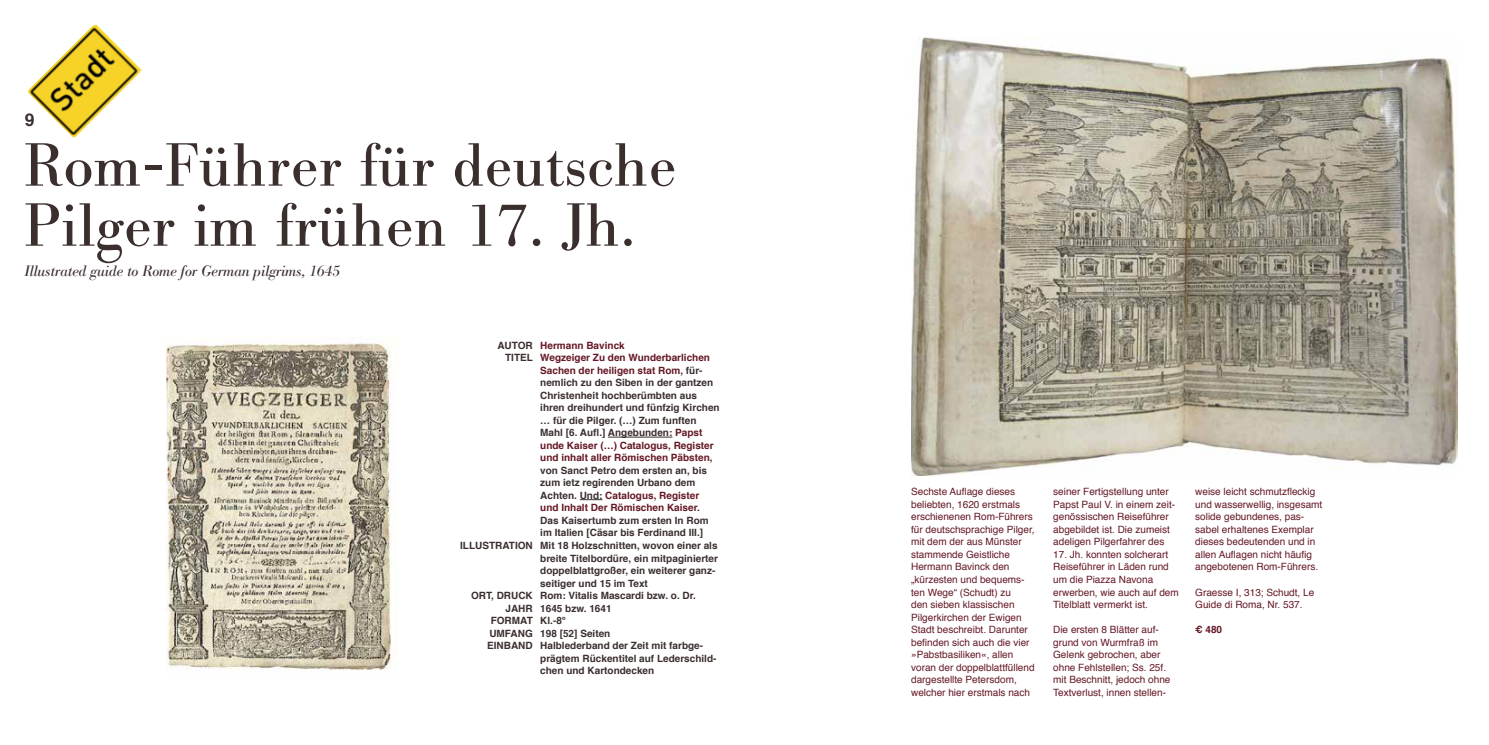
<style>
.page{position:relative;width:1489px;height:745px;background:#fff}
.page>*{position:absolute;margin:0;border:0;box-sizing:border-box;transform-origin:0 0}
.t1{font:60px/60px "Modern Bodoni";letter-spacing:.02em;color:#3b2f2e}
.t2{font:700 17.5px "Helvetica";color:#3b2f2e}
.t3{font:italic 15px "Modern Bodoni";color:#3b2f2e}
.t4{font:10px/12.5px "Helvetica";color:#651825}
.t5{font:700 10px "Helvetica";color:#3b2f2e}
.t6{font:700 10px "Helvetica";color:#651825}
.s1{color:#3b2f2e}
.s2{color:#651825}
</style>
<div class="page">
<hr style="left:608px;top:436px;width:64px;height:1px;background:#3b2f2e">
<svg style="left:579px;top:499px;width:23px;height:1px"></svg>
<img style="left:911px;top:37px;width:545px;height:438px">
<img style="left:167px;top:337px;width:230px;height:333px">
<img style="left:27px;top:25px;width:115px;height:112px">
<h2 class="t2" style="left:25px;top:105px;width:11px">9</h2>
<h1 class="t1" style="left:25px;top:137px;width:653px">Rom-Führer für deutsche<br>Pilger im frühen 17. Jh.</h1>
<h3 class="t3" style="left:25px;top:262px;width:317px">Illustrated guide to Rome for German pilgrims, 1645</h3>
<p class="t6" style="left:497px;top:337px;width:129px"><span class="s1">AUTOR</span> Hermann Bavinck</p>
<p class="t6" style="left:505px;top:349px;width:206px"><span class="s1">TITEL</span> Wegzeiger Zu den Wunderbarlichen</p>
<p class="t6" style="left:540px;top:362px;width:164px">Sachen der heiligen stat Rom<span class="s1">, für-</span></p>
<p class="t5" style="left:540px;top:374px;width:174px">nemlich zu den Siben in der gantzen</p>
<p class="t5" style="left:540px;top:387px;width:158px">Christenheit hochberümbten aus</p>
<p class="t5" style="left:540px;top:399px;width:181px">ihren dreihundert und fünfzig Kirchen</p>
<p class="t5" style="left:540px;top:412px;width:158px">… für die Pilger. (…) Zum funften</p>
<p class="t5" style="left:540px;top:424px;width:164px">Mahl [6. Aufl.] Angebunden: <span class="s2">Papst</span></p>
<p class="t6" style="left:540px;top:437px;width:175px">unde Kaiser (…) Catalogus, Register</p>
<p class="t6" style="left:540px;top:449px;width:174px">und inhalt aller Römischen Päbsten<span class="s1">,</span></p>
<p class="t5" style="left:540px;top:462px;width:168px">von Sanct Petro dem ersten an, bis</p>
<p class="t5" style="left:540px;top:474px;width:157px">zum ietz regirenden Urbano dem</p>
<p class="t6" style="left:540px;top:487px;width:160px"><span class="s1">Achten. Und:</span> Catalogus, Register</p>
<p class="t6" style="left:540px;top:499px;width:161px">und Inhalt Der Römischen Kaiser<span class="s1">.</span></p>
<p class="t5" style="left:540px;top:512px;width:170px">Das Kaisertumb zum ersten In Rom</p>
<p class="t5" style="left:540px;top:524px;width:164px">im Italien [Cäsar bis Ferdinand III.]</p>
<p class="t5" style="left:460px;top:537px;width:259px">ILLUSTRATION Mit 18 Holzschnitten, wovon einer als</p>
<p class="t5" style="left:540px;top:549px;width:179px">breite Titelbordüre, ein mitpaginierter</p>
<p class="t5" style="left:540px;top:562px;width:177px">doppelblattgroßer, ein weiterer ganz-</p>
<p class="t5" style="left:540px;top:574px;width:109px">seitiger und 15 im Text</p>
<p class="t5" style="left:471px;top:587px;width:226px">ORT, DRUCK Rom: Vitalis Mascardi bzw. o. Dr.</p>
<p class="t5" style="left:505px;top:599px;width:108px">JAHR 1645 bzw. 1641</p>
<p class="t5" style="left:490px;top:612px;width:77px">FORMAT Kl.-8°</p>
<p class="t5" style="left:489px;top:624px;width:122px">UMFANG 198 [52] Seiten</p>
<p class="t5" style="left:487px;top:637px;width:217px">EINBAND Halblederband der Zeit mit farbge-</p>
<p class="t5" style="left:540px;top:649px;width:178px">prägtem Rückentitel auf Lederschild-</p>
<p class="t5" style="left:540px;top:662px;width:115px">chen und Kartondecken</p>
<p class="t4" style="left:911px;top:485px;width:125px">Sechste Auflage dieses beliebten, 1620 erstmals erschienenen Rom-Führers für deutschsprachige Pilger, mit dem der aus Münster stammende Geistliche<br>Hermann Bavinck den „kürzesten und bequems&shy;ten Wege“ (Schudt) zu<br>den sieben klassischen<br>Pilgerkirchen der Ewigen<br>Stadt beschreibt. Darunter befinden sich auch die vier »Pabstbasiliken«, allen voran der doppelblattfüllend dargestellte Petersdom, welcher hier erstmals nach</p>
<p class="t4" style="left:1053px;top:485px;width:123px">seiner Fertigstellung unter<br>Papst Paul V. in einem zeit&shy;genössischen Reiseführer abgebildet ist. Die zumeist adeligen Pilgerfahrer des</p>
<p class="t4" style="left:1053px;top:548px;width:127px">17. Jh. konnten solcherart<br>Reiseführer in Läden rund um die Piazza Navona erwerben, wie auch auf dem<br>Titelblatt vermerkt ist.</p>
<p class="t4" style="left:1053px;top:623px;width:119px">Die ersten 8 Blätter auf&shy;grund von Wurmfraß im<br>Gelenk gebrochen, aber ohne Fehlstellen; Ss. 25f. mit Beschnitt, jedoch ohne<br>Textverlust, innen stellen-</p>
<p class="t4" style="left:1195px;top:485px;width:128px">weise leicht schmutzfleckig und wasserwellig, insgesamt solide gebundenes, pas&shy;sabel erhaltenes Exemplar dieses bedeutenden und in allen Auflagen nicht häufig angebotenen Rom-Führers.</p>
<p class="t4" style="left:1195px;top:585px;width:120px">Graesse I , 313; Schudt, Le<br>Guide di Roma, Nr. 537.</p>
<p class="t6" style="left:1195px;top:621px;width:28px">€ 480</p>
</div>
